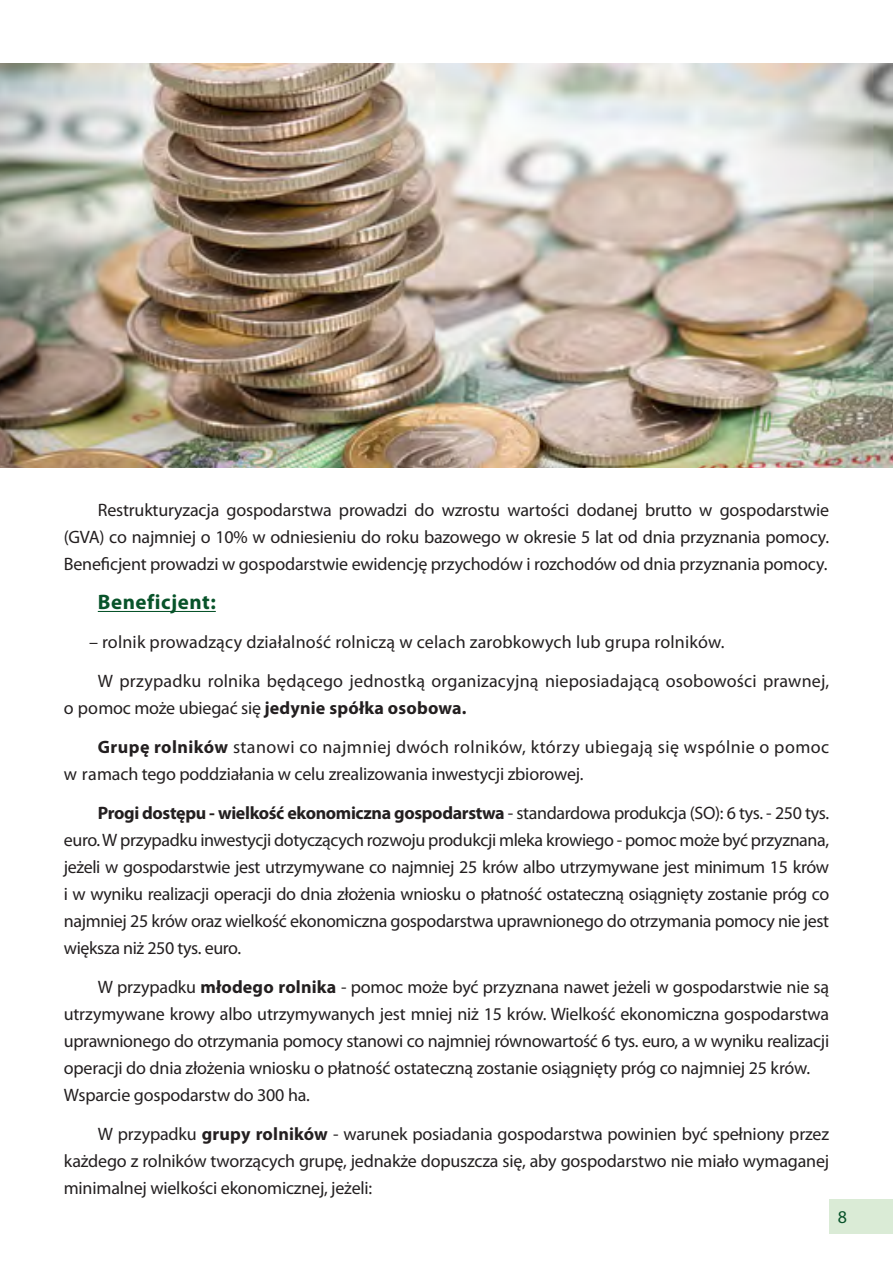
<style>
.page{position:relative;width:893px;height:1263px;background:#fff}
.page>*{position:absolute;margin:0;border:0;box-sizing:border-box;transform-origin:0 0}
.Styl_akapitowy_2{font:700 21px "Myriad Pro";letter-spacing:.025em;color:#08532a}
.Styl_akapitowy_3{font:18px/27px "Myriad Pro";letter-spacing:-.01em;color:#231f20;text-align:justify}
.Styl_akapitowy_2-2{font:18px/27px "Myriad Pro";letter-spacing:.01em;color:#231f20}
.Styl_akapitowy_1{font:18px "Myriad Pro";letter-spacing:.01em;color:#231f20}
.t1{font:18px "Myriad Pro";color:#08532a}
.s1{font-weight:700}
</style>
<div class="page">
<hr style="left:98px;top:611px;width:118px;height:1px;background:#08532a">
<img style="left:0;top:64px;width:893px;height:404px">
<div style="left:829px;top:1199px;width:64px;height:34px;background:#daebd6"></div>
<p class="Styl_akapitowy_3" style="left:64px;top:496px;width:767px;text-indent:34px">Restrukturyzacja gospodarstwa prowadzi do wzrostu wartości dodanej brutto w gospodarstwie (GVA) co najmniej o 10% w odniesieniu do roku bazowego w okresie 5 lat od dnia przyznania pomocy.<br>Beneficjent prowadzi w gospodarstwie ewidencję przychodów i rozchodów od dnia przyznania pomocy.</p>
<p class="Styl_akapitowy_2" style="left:98px;top:589px;width:119px">Beneficjent:</p>
<p class="Styl_akapitowy_1" style="left:89px;top:631px;width:637px">– rolnik prowadzący działalność rolniczą w celach zarobkowych lub grupa rolników.</p>
<p class="Styl_akapitowy_2-2" style="left:64px;top:667px;width:767px;text-indent:34px">W przypadku rolnika będącego jednostką organizacyjną nieposiadającą osobowości prawnej, o pomoc może ubiegać się <span class="s1">jedynie spółka osobowa.</span></p>
<p class="Styl_akapitowy_2-2" style="left:64px;top:733px;width:767px;text-indent:34px"><span class="s1">Grupę rolników</span> stanowi co najmniej dwóch rolników, którzy ubiegają się wspólnie o pomoc w ramach tego poddziałania w celu zrealizowania inwestycji zbiorowej.</p>
<p class="Styl_akapitowy_3" style="left:64px;top:799px;width:767px;text-indent:34px"><span class="s1">Progi dostępu - wielkość ekonomiczna gospodarstwa</span> - standardowa produkcja (SO): 6 tys. - 250 tys. euro. W przypadku inwestycji dotyczących rozwoju produkcji mleka krowiego - pomoc może być przyznana, jeżeli w gospodarstwie jest utrzymywane co najmniej 25 krów albo utrzymywane jest minimum 15 krów i w wyniku realizacji operacji do dnia złożenia wniosku o płatność ostateczną osiągnięty zostanie próg co najmniej 25 krów oraz wielkość ekonomiczna gospodarstwa uprawnionego do otrzymania pomocy nie jest większa niż 250 tys. euro.</p>
<p class="Styl_akapitowy_3" style="left:64px;top:974px;width:767px;text-indent:34px">W przypadku <span class="s1">młodego rolnika</span> - pomoc może być przyznana nawet jeżeli w gospodarstwie nie są utrzymywane krowy albo utrzymywanych jest mniej niż 15 krów. Wielkość ekonomiczna gospodarstwa uprawnionego do otrzymania pomocy stanowi co najmniej równowartość 6 tys. euro, a w wyniku realizacji operacji do dnia złożenia wniosku o płatność ostateczną zostanie osiągnięty próg co najmniej 25 krów.</p>
<p class="Styl_akapitowy_3" style="left:64px;top:1082px;width:248px">Wsparcie gospodarstw do 300 ha.</p>
<p class="Styl_akapitowy_3" style="left:64px;top:1121px;width:767px;text-indent:34px">W przypadku <span class="s1">grupy rolników</span> - warunek posiadania gospodarstwa powinien być spełniony przez każdego z rolników tworzących grupę, jednakże dopuszcza się, aby gospodarstwo nie miało wymaganej minimalnej wielkości ekonomicznej, jeżeli:</p>
<p class="t1" style="left:838px;top:1206px;width:11px">8</p>
</div>
